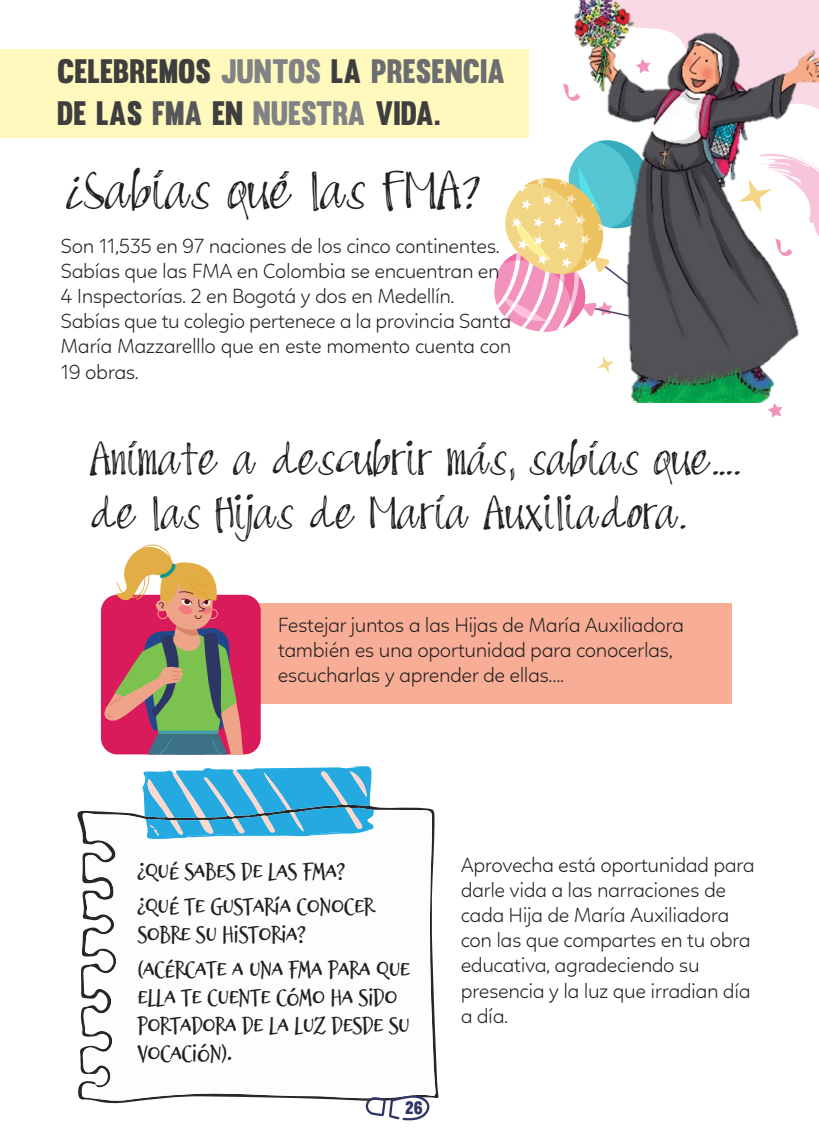
<style>
.page{position:relative;width:819px;height:1141px;background:#fff}
.page>*{position:absolute;margin:0;border:0;box-sizing:border-box;transform-origin:0 0}
.t1{font:33.25px/42px "Muro";color:#3e3e3f}
.t2{font:33.25px "DJB Scruffy Angel";color:#231f20}
.t3{font:29.05px/54.2px "DJB Scruffy Angel";color:#231f20}
.t4{font:28px/35px "Brizel";letter-spacing:-.04em;color:#231f20}
.t5{font:300 21px/25.2px "Linotte";letter-spacing:-.02em;color:#231f20}
.t6{font:17.5px "Muro";color:#2d3664}
.s1{color:#808285}
.s2{color:#6c6d70}
.s3{color:#57585a}
</style>
<div class="page">
<div style="left:0;top:49px;width:528px;height:89px;background:#fff9bd"></div>
<svg style="left:768px;top:403px;width:14px;height:15px"></svg>
<svg style="left:494px;top:132px;width:65px;height:200px"></svg>
<img style="left:559px;top:0;width:260px;height:402px">
<div style="left:244px;top:604px;width:487px;height:100px;background:#f8ae96"></div>
<div style="left:101px;top:595px;width:160px;height:159px;background:#d91a5b;border-radius:16px"></div>
<svg style="left:101px;top:544px;width:142px;height:211px"></svg>
<hr style="left:158px;top:731px;width:60px;height:3px;background:#3e9dac">
<svg style="left:81px;top:810px;width:355px;height:292px"></svg>
<svg style="left:142px;top:766px;width:232px;height:74px;background:#59b6dd"></svg>
<svg style="left:365px;top:1095px;width:65px;height:26px"></svg>
<h1 class="t1" style="left:57px;top:50px;width:449px">CELEBREMOS <span class="s1">JUNTOS</span> LA <span class="s2">PRESENCIA<br></span>DE LAS <span class="s3">FMA</span> EN <span class="s1">NUESTRA</span> VIDA.</h1>
<h1 class="t2" style="left:65px;top:178px;width:417px">¿Sabías qué las FMA?</h1>
<p class="t5" style="left:61px;top:233px;width:452px">Son 11,535 en 97 naciones de los cinco continentes.<br>Sabías que las FMA en Colombia se encuentran en 4 Inspectorías. 2 en Bogotá y dos en Medellín.<br>Sabías que tu colegio pertenece a la provincia Santa María Mazzarelllo que en este momento cuenta con 19 obras.</p>
<h2 class="t3" style="left:90px;top:438px;width:652px">Anímate a descubrir más, sabías que…. de las Hijas de María Auxiliadora.</h2>
<p class="t5" style="left:278px;top:612px;width:408px">Festejar juntos a las Hijas de María Auxiliadora también es una oportunidad para conocerlas, escucharlas y aprender de ellas….</p>
<h3 class="t4" style="left:137px;top:854px;width:239px">¿Qué sabes de las FMA? ¿Qué te gustaría conocer</h3>
<h3 class="t4" style="left:137px;top:917px;width:275px">sobre su historia?<br>(Acércate a una FMA para que</h3>
<h3 class="t4" style="left:137px;top:983px;width:274px;line-height:28px">ella te cuente cómo ha sido portadora de la luz desde su vocación).</h3>
<p class="t6" style="left:405px;top:1097px;width:19px">26</p>
<p class="t5" style="left:460px;top:852px;width:295px">Aprovecha está oportunidad para darle vida a las narraciones de cada Hija de María Auxiliadora con las que compartes en tu obra educativa, agradeciendo su presencia y la luz que irradian día a día.</p>
</div>
